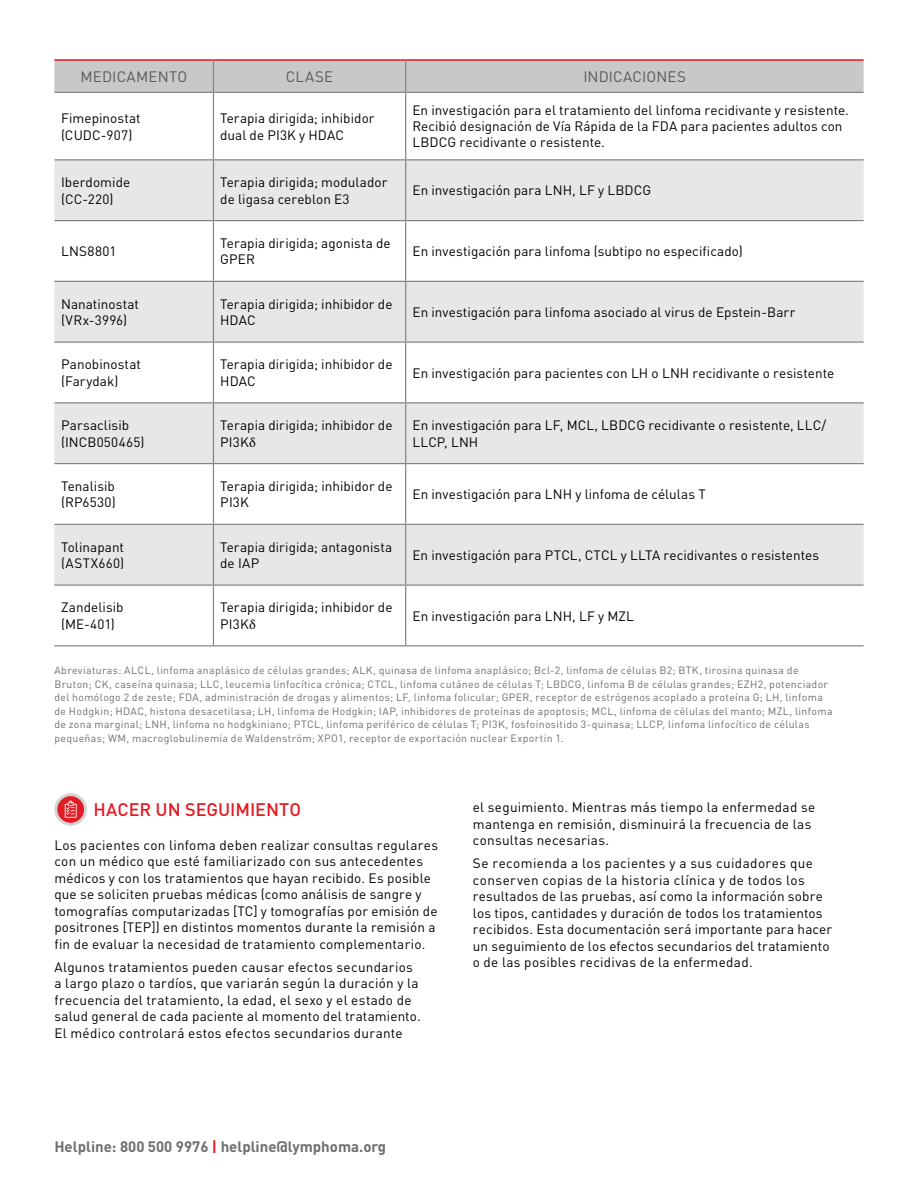
<style>
.page{position:relative;width:918px;height:1188px;background:#fff}
.page>*{position:absolute;margin:0;border:0;box-sizing:border-box;transform-origin:0 0}
.t1{font:500 18px "DINOT";color:#e31b23}
.t2{font:700 15px "DINOT";color:#6d6e71}
.t3{font:15px "DINOT";letter-spacing:.01em;color:#58595b}
.t4{font:13.5px/16.5px "DINOT";letter-spacing:.01em;color:#000}
.t5{font:10.5px/13.5px "DINOT";letter-spacing:.035em;color:#6d6e71}
.s1{font-family:"Minion Pro"}
.s2{color:#e31b23}
</style>
<div class="page">
<div style="left:54px;top:61px;width:810px;height:31px;background:#c7c8ca"></div>
<svg style="left:54px;top:160px;width:810px;height:425px;fill:#e6e7e8"></svg>
<hr style="left:54px;top:59px;width:159px;height:2px;background:#e31b23">
<hr style="left:213px;top:59px;width:193px;height:2px;background:#e31b23">
<hr style="left:406px;top:59px;width:458px;height:2px;background:#e31b23">
<hr style="left:54px;top:92px;width:159px;height:1px;background:#808285">
<hr style="left:213px;top:92px;width:193px;height:1px;background:#808285">
<hr style="left:406px;top:92px;width:458px;height:1px;background:#808285">
<hr style="left:54px;top:159px;width:159px;height:1px;background:#808285">
<hr style="left:213px;top:159px;width:193px;height:1px;background:#808285">
<hr style="left:54px;top:220px;width:159px;height:1px;background:#808285">
<hr style="left:213px;top:220px;width:193px;height:1px;background:#808285">
<hr style="left:406px;top:220px;width:458px;height:1px;background:#808285">
<hr style="left:54px;top:281px;width:159px;height:1px;background:#808285">
<hr style="left:213px;top:281px;width:193px;height:1px;background:#808285">
<hr style="left:54px;top:342px;width:159px;height:1px;background:#808285">
<hr style="left:213px;top:342px;width:193px;height:1px;background:#808285">
<hr style="left:406px;top:342px;width:458px;height:1px;background:#808285">
<hr style="left:54px;top:402px;width:159px;height:1px;background:#808285">
<hr style="left:213px;top:402px;width:193px;height:1px;background:#808285">
<hr style="left:54px;top:463px;width:159px;height:1px;background:#808285">
<hr style="left:213px;top:463px;width:193px;height:1px;background:#808285">
<hr style="left:406px;top:463px;width:458px;height:1px;background:#808285">
<hr style="left:54px;top:524px;width:159px;height:1px;background:#808285">
<hr style="left:213px;top:524px;width:193px;height:1px;background:#808285">
<hr style="left:54px;top:585px;width:159px;height:1px;background:#808285">
<hr style="left:213px;top:585px;width:193px;height:1px;background:#808285">
<hr style="left:406px;top:585px;width:458px;height:1px;background:#808285">
<hr style="left:54px;top:645px;width:159px;height:1px;background:#808285">
<hr style="left:213px;top:645px;width:193px;height:1px;background:#808285">
<hr style="left:213px;top:61px;width:1px;height:31px;background:#808285">
<hr style="left:213px;top:93px;width:1px;height:66px;background:#808285">
<hr style="left:213px;top:160px;width:1px;height:60px;background:#808285">
<hr style="left:213px;top:221px;width:1px;height:60px;background:#808285">
<hr style="left:213px;top:282px;width:1px;height:60px;background:#808285">
<hr style="left:213px;top:343px;width:1px;height:59px;background:#808285">
<hr style="left:213px;top:403px;width:1px;height:60px;background:#808285">
<hr style="left:213px;top:464px;width:1px;height:60px;background:#808285">
<hr style="left:213px;top:525px;width:1px;height:60px;background:#808285">
<hr style="left:213px;top:586px;width:1px;height:59px;background:#808285">
<hr style="left:405px;top:61px;width:1px;height:31px;background:#808285">
<hr style="left:405px;top:93px;width:1px;height:66px;background:#808285">
<hr style="left:405px;top:221px;width:1px;height:60px;background:#808285">
<hr style="left:405px;top:343px;width:1px;height:59px;background:#808285">
<hr style="left:405px;top:464px;width:1px;height:60px;background:#808285">
<hr style="left:405px;top:586px;width:1px;height:59px;background:#808285">
<hr style="left:405px;top:160px;width:1px;height:60px;background:#808285">
<hr style="left:405px;top:282px;width:1px;height:60px;background:#808285">
<hr style="left:405px;top:403px;width:1px;height:60px;background:#808285">
<hr style="left:405px;top:525px;width:1px;height:60px;background:#808285">
<hr style="left:406px;top:159px;width:458px;height:1px;background:#808285">
<hr style="left:406px;top:281px;width:458px;height:1px;background:#808285">
<hr style="left:406px;top:402px;width:458px;height:1px;background:#808285">
<hr style="left:406px;top:524px;width:458px;height:1px;background:#808285">
<hr style="left:406px;top:645px;width:458px;height:1px;background:#808285">
<svg style="left:56px;top:795px;width:30px;height:29px"></svg>
<div style="left:54px;top:793px;width:33px;height:33px;border:3px solid #d1d3d4;border-radius:50%"></div>
<svg style="left:65px;top:801px;width:12px;height:17px"></svg>
<p class="t3" style="left:81px;top:67px;width:108px">MEDICAMENTO</p>
<p class="t3" style="left:286px;top:67px;width:49px">CLASE</p>
<p class="t3" style="left:583px;top:67px;width:104px">INDICACIONES</p>
<p class="t4" style="left:61px;top:110px;width:81px">Fimepinostat (CUDC-907)</p>
<p class="t4" style="left:220px;top:110px;width:156px">Terapia dirigida; inhibidor dual de PI3K y HDAC</p>
<p class="t4" style="left:412px;top:102px;width:438px">En investigación para el tratamiento del linfoma recidivante y resistente.<br>Recibió designación de Vía Rápida de la FDA para pacientes adultos con<br>LBDCG recidivante o resistente.</p>
<p class="t4" style="left:61px;top:174px;width:71px">Iberdomide (CC-220)</p>
<p class="t4" style="left:220px;top:174px;width:169px">Terapia dirigida; modulador de ligasa cereblon E3</p>
<p class="t4" style="left:413px;top:182px;width:240px">En investigación para LNH, LF y LBDCG</p>
<p class="t4" style="left:61px;top:243px;width:57px">LNS8801</p>
<p class="t4" style="left:220px;top:235px;width:172px">Terapia dirigida; agonista de<br>GPER</p>
<p class="t4" style="left:413px;top:243px;width:332px">En investigación para linfoma (subtipo no especificado)</p>
<p class="t4" style="left:61px;top:295px;width:79px">Nanatinostat (VRx-3996)</p>
<p class="t4" style="left:220px;top:295px;width:174px">Terapia dirigida; inhibidor de<br>HDAC</p>
<p class="t4" style="left:412px;top:304px;width:384px">En investigación para linfoma asociado al virus de Epstein-Barr</p>
<p class="t4" style="left:61px;top:356px;width:81px">Panobinostat (Farydak)</p>
<p class="t4" style="left:220px;top:356px;width:174px">Terapia dirigida; inhibidor de<br>HDAC</p>
<p class="t4" style="left:413px;top:364px;width:423px">En investigación para pacientes con LH o LNH recidivante o resistente</p>
<p class="t4" style="left:61px;top:417px;width:85px">Parsaclisib (INCB050465)</p>
<p class="t4" style="left:220px;top:417px;width:174px">Terapia dirigida; inhibidor de<br>PI3K<span class="s1">δ</span></p>
<p class="t4" style="left:413px;top:417px;width:415px">En investigación para LF, MCL, LBDCG recidivante o resistente, LLC/<br>LLCP, LNH</p>
<p class="t4" style="left:61px;top:478px;width:56px">Tenalisib (RP6530)</p>
<p class="t4" style="left:220px;top:478px;width:174px">Terapia dirigida; inhibidor de<br>PI3K</p>
<p class="t4" style="left:413px;top:486px;width:295px">En investigación para LNH y linfoma de células T</p>
<p class="t4" style="left:61px;top:538px;width:65px">Tolinapant (ASTX660)</p>
<p class="t4" style="left:220px;top:538px;width:174px">Terapia dirigida; antagonista de IAP</p>
<p class="t4" style="left:412px;top:547px;width:408px">En investigación para PTCL, CTCL y LLTA recidivantes o resistentes</p>
<p class="t4" style="left:61px;top:599px;width:64px">Zandelisib (ME-401)</p>
<p class="t4" style="left:220px;top:599px;width:174px">Terapia dirigida; inhibidor de<br>PI3K<span class="s1">δ</span></p>
<p class="t4" style="left:412px;top:607px;width:223px">En investigación para LNH, LF y MZL</p>
<p class="t5" style="left:54px;top:663px;width:780px">Abreviaturas: ALCL, linfoma anaplásico de células grandes; ALK, quinasa de linfoma anaplásico; Bcl-2, linfoma de células B2; BTK, tirosina quinasa de Bruton; CK, caseína quinasa; LLC, leucemia linfocítica crónica; CTCL, linfoma cutáneo de células T; LBDCG, linfoma B de células grandes; EZH2, potenciador del homólogo 2 de zeste; FDA, administración de drogas y alimentos; LF, linfoma folicular; GPER, receptor de estrógenos acoplado a proteína G; LH, linfoma de Hodgkin; HDAC, histona desacetilasa; LH, linfoma de Hodgkin; IAP, inhibidores de proteínas de apoptosis; MCL, linfoma de células del manto; MZL, linfoma de zona marginal; LNH, linfoma no hodgkiniano; PTCL, linfoma periférico de células T; PI3K, fosfoinositido 3-quinasa; LLCP, linfoma linfocítico de células pequeñas; WM, macroglobulinemia de Waldenström; XPO1, receptor de exportación nuclear Exportin 1.</p>
<p class="t1" style="left:93px;top:798px;width:209px">HACER UN SEGUIMIENTO</p>
<p class="t4" style="left:54px;top:836px;width:385px">Los pacientes con linfoma deben realizar consultas regulares con un médico que esté familiarizado con sus antecedentes médicos y con los tratamientos que hayan recibido. Es posible que se soliciten pruebas médicas (como análisis de sangre y tomografías computarizadas [TC] y tomografías por emisión de positrones [TEP]) en distintos momentos durante la remisión a fin de evaluar la necesidad de tratamiento complementario.</p>
<p class="t4" style="left:54px;top:958px;width:368px">Algunos tratamientos pueden causar efectos secundarios a largo plazo o tardíos, que variarán según la duración y la frecuencia del tratamiento, la edad, el sexo y el estado de salud general de cada paciente al momento del tratamiento.<br>El médico controlará estos efectos secundarios durante</p>
<p class="t4" style="left:473px;top:799px;width:344px">el seguimiento. Mientras más tiempo la enfermedad se mantenga en remisión, disminuirá la frecuencia de las consultas necesarias.</p>
<p class="t4" style="left:473px;top:855px;width:361px">Se recomienda a los pacientes y a sus cuidadores que conserven copias de la historia clínica y de todos los resultados de las pruebas, así como la información sobre los tipos, cantidades y duración de todos los tratamientos recibidos. Esta documentación será importante para hacer un seguimiento de los efectos secundarios del tratamiento o de las posibles recidivas de la enfermedad.</p>
<p class="t2" style="left:54px;top:1137px;width:333px">Helpline: 800 500 9976 <span class="s2">|</span> helpline@lymphoma.org</p>
</div>
